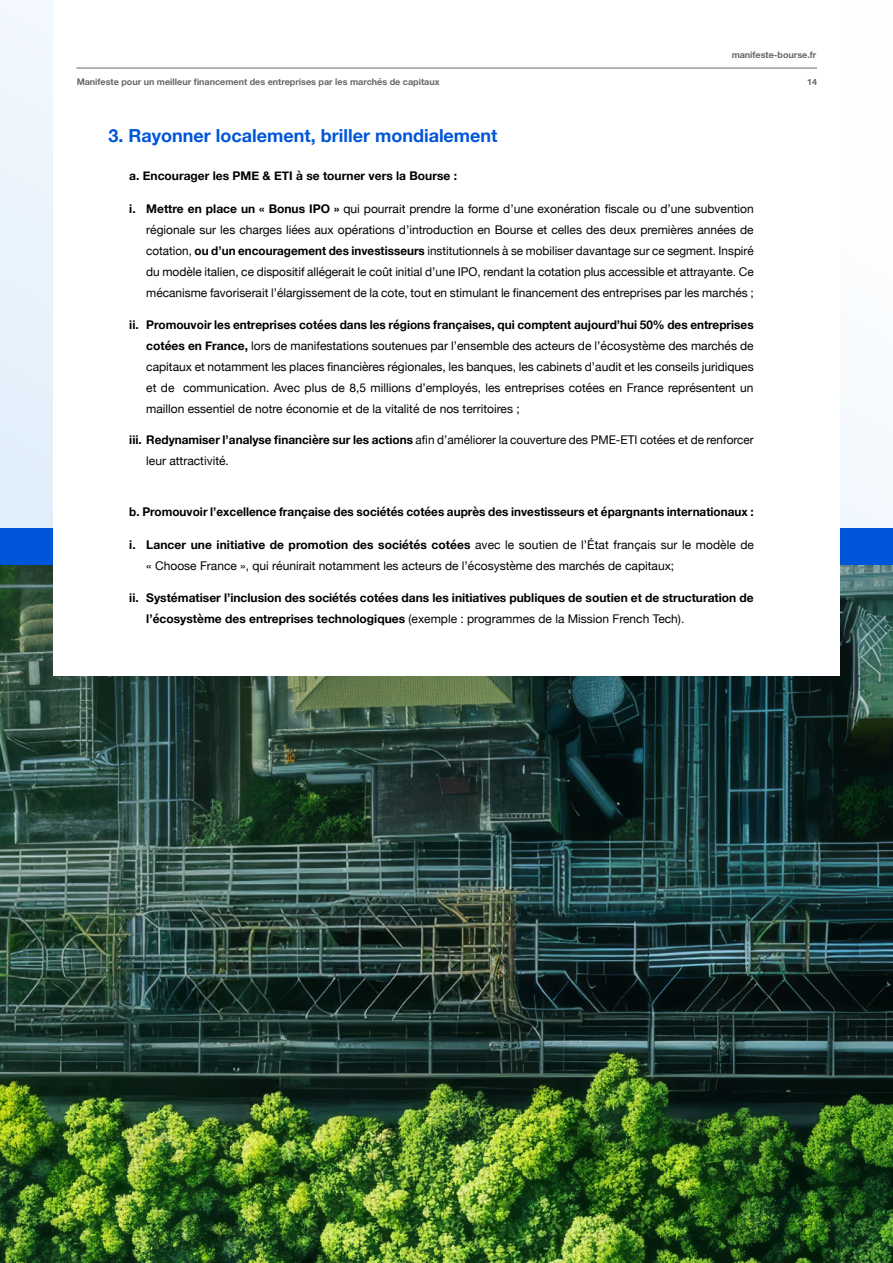
<style>
.page{position:relative;width:893px;height:1263px;background:#fff}
.page>*{position:absolute;margin:0;border:0;box-sizing:border-box;transform-origin:0 0}
.t1{font:700 18px "Helvetica Neue";color:#0056d8}
.t2{font:12px/21px "Helvetica Neue";color:#000}
.t3{font:700 12px/21px "Helvetica Neue";color:#000}
.t4{font:700 9px "Helvetica Neue";color:#000}
.s1{font-weight:700}
.s2{font-weight:400}
</style>
<div class="page">
<svg style="left:0;top:0;width:893px;height:528px"></svg>
<img style="left:0;top:566px;width:893px;height:697px">
<div style="left:53px;top:0;width:787px;height:675px;background:#fff"></div>
<hr style="left:77px;top:68px;width:740px;height:1px;background:#000">
<p class="t4" style="left:732px;top:47px;width:86px">manifeste-bourse.fr</p>
<p class="t4" style="left:77px;top:75px;width:364px">Manifeste pour un meilleur financement des entreprises par les marchés de capitaux</p>
<p class="t4" style="left:807px;top:75px;width:12px">14</p>
<h1 class="t1" style="left:108px;top:121px;width:391px">3. Rayonner localement, briller mondialement</h1>
<p class="t3" style="left:129px;top:165px;width:329px">a. Encourager les PME &amp; ETI à se tourner vers la Bourse :</p>
<p class="t2" style="left:146px;top:199px;width:609px;text-align:justify;text-indent:-17px"><span class="s1">i. Mettre en place un « Bonus IPO »</span> qui pourrait prendre la forme d’une exonération fiscale ou d’une subvention régionale sur les charges liées aux opérations d’introduction en Bourse et celles des deux premières années de cotation, <span class="s1">ou d’un encouragement des investisseurs</span> institutionnels à se mobiliser davantage sur ce segment. Inspiré du modèle italien, ce dispositif allégerait le coût initial d’une IPO, rendant la cotation plus accessible et attrayante. Ce mécanisme favoriserait l’élargissement de la cote, tout en stimulant le financement des entreprises par les marchés ;</p>
<p class="t2" style="left:146px;top:314px;width:609px;text-align:justify;text-indent:-17px"><span class="s1">ii. Promouvoir les entreprises cotées dans les régions françaises, qui comptent aujourd’hui 50% des entreprises cotées en France,</span> lors de manifestations soutenues par l’ensemble des acteurs de l’écosystème des marchés de capitaux et notamment les places financières régionales, les banques, les cabinets d’audit et les conseils juridiques et de communication. Avec plus de 8,5 millions d’employés, les entreprises cotées en France représentent un maillon essentiel de notre économie et de la vitalité de nos territoires ;</p>
<p class="t2" style="left:146px;top:430px;width:609px;text-indent:-17px"><span class="s1">iii. Redynamiser l’analyse financière sur les actions</span> afin d’améliorer la couverture des PME-ETI cotées et de renforcer leur attractivité.</p>
<p class="t3" style="left:129px;top:501px;width:626px">b. Promouvoir l’excellence française des sociétés cotées auprès des investisseurs et épargnants internationaux :</p>
<p class="t2" style="left:146px;top:535px;width:609px;text-indent:-17px"><span class="s1">i. Lancer une initiative de promotion des sociétés cotées</span> avec le soutien de l’État français sur le modèle de « Choose France », qui réunirait notamment les acteurs de l’écosystème des marchés de capitaux;</p>
<p class="t3" style="left:146px;top:587px;width:609px;text-indent:-17px">ii. Systématiser l’inclusion des sociétés cotées dans les initiatives publiques de soutien et de structuration de l’écosystème des entreprises technologiques <span class="s2">(exemple : programmes de la Mission French Tech).</span></p>
</div>
